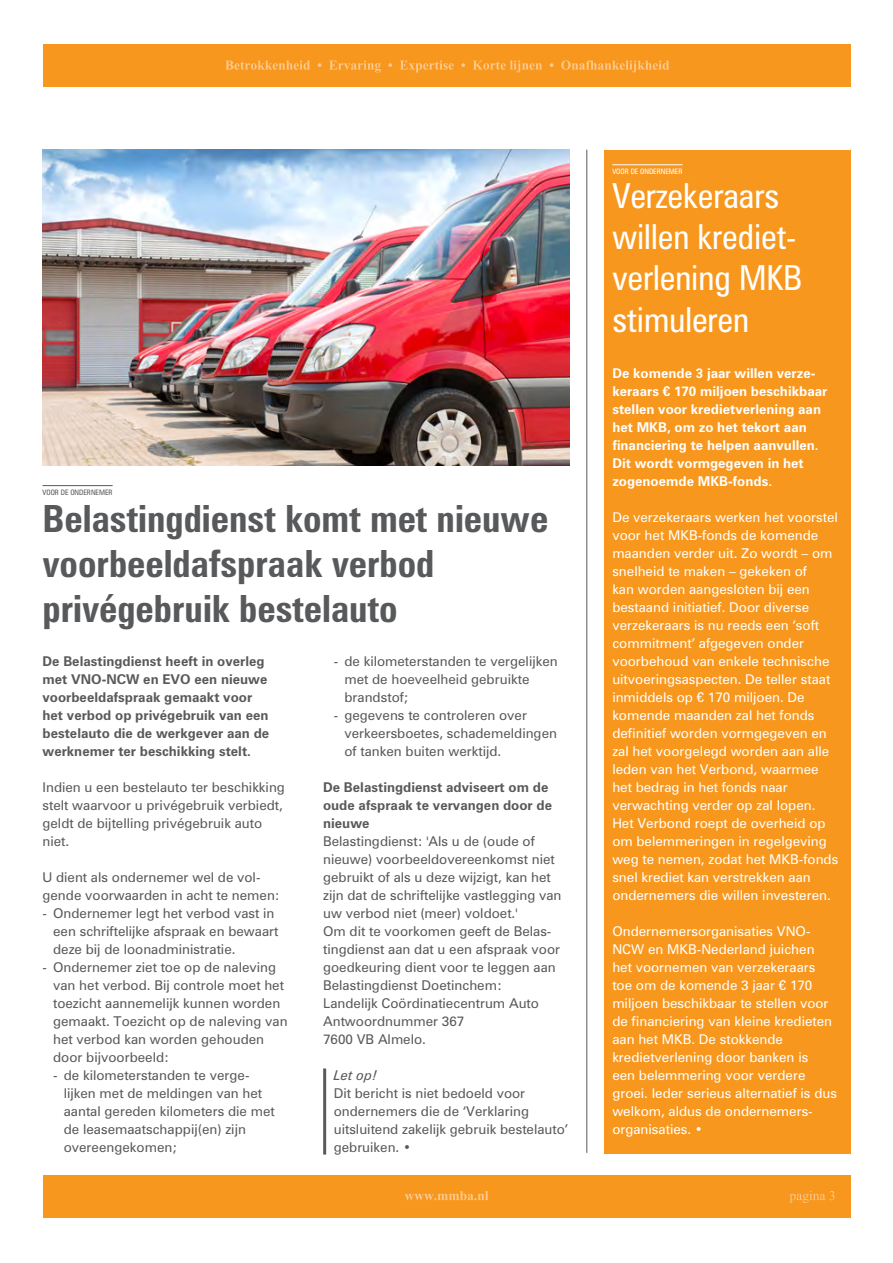
<style>
.page{position:relative;width:893px;height:1263px;background:#fff}
.page>*{position:absolute;margin:0;border:0;box-sizing:border-box;transform-origin:0 0}
.t1{font:700 condensed 37.5px/45px "Zurich BT";color:#58595b}
.t2{font:condensed 34.5px/41.4px "Zurich BT";color:#fff}
.t3{font:13.5px/18px "Zurich BT";color:#58595b}
.t4{font:13.5px/18px "Zurich BT";color:#fff}
.t5{font:700 13.5px/18px "Zurich BT";color:#58595b}
.t6{font:700 13.5px/18px "Zurich BT";color:#fff}
.t7{font:italic 13.5px "Zurich BT";color:#58595b}
.t8{font:condensed 7.5px "Zurich BT";color:#fff}
.t9{font:condensed 7.5px "Zurich BT";color:#58595b}
</style>
<div class="page">
<div style="left:43px;top:44px;width:807px;height:43px;background:#f8971d"></div>
<div style="left:43px;top:1175px;width:807px;height:43px;background:#f8971d"></div>
<svg style="left:225px;top:60px;width:444px;height:12px"></svg>
<svg style="left:405px;top:1191px;width:83px;height:9px"></svg>
<svg style="left:789px;top:1191px;width:45px;height:12px"></svg>
<img style="left:43px;top:150px;width:527px;height:315px">
<div style="left:604px;top:150px;width:246px;height:1003px;background:#f8971d"></div>
<hr style="left:586px;top:150px;width:1px;height:1003px;background:#58595b">
<hr style="left:612px;top:164px;width:70px;height:1px;background:#fff">
<hr style="left:43px;top:485px;width:70px;height:1px;background:#58595b">
<hr style="left:323px;top:1068px;width:3px;height:86px;background:#58595b">
<p class="t9" style="left:43px;top:487px;width:72px">voor de ondernemer</p>
<h1 class="t1" style="left:43px;top:496px;width:507px">Belastingdienst komt met nieuwe voorbeeldafspraak verbod privégebruik bestelauto</h1>
<p class="t5" style="left:43px;top:652px;width:228px">De Belastingdienst heeft in overleg met VNO-NCW en EVO een nieuwe voorbeeldafspraak gemaakt voor het verbod op privégebruik van een bestelauto die de werkgever aan de werknemer ter beschikking stelt.</p>
<p class="t3" style="left:43px;top:778px;width:244px">Indien u een bestelauto ter beschikking stelt waarvoor u privégebruik verbiedt, geldt de bijtelling privégebruik auto niet.</p>
<p class="t3" style="left:43px;top:868px;width:239px">U dient als ondernemer wel de vol&shy;gende voorwaarden in acht te nemen:</p>
<p class="t3" style="left:53px;top:904px;width:227px;text-indent:-11px">- Ondernemer legt het verbod vast in een schriftelijke afspraak en bewaart deze bij de loonadministratie.</p>
<p class="t3" style="left:53px;top:958px;width:236px;text-indent:-11px">- Ondernemer ziet toe op de naleving van het verbod. Bij controle moet het toezicht aannemelijk kunnen worden gemaakt. Toezicht op de naleving van het verbod kan worden gehouden door bijvoorbeeld:</p>
<p class="t3" style="left:64px;top:1066px;width:213px;text-indent:-11px">- de kilometerstanden te verge&shy;lijken met de meldingen van het aantal gereden kilometers die met de leasemaatschappij(en) zijn overeengekomen;</p>
<p class="t3" style="left:344px;top:652px;width:215px;text-indent:-11px">- de kilometerstanden te vergelijken met de hoeveelheid gebruikte brandstof;</p>
<p class="t3" style="left:344px;top:706px;width:214px;text-indent:-11px">- gegevens te controleren over verkeersboetes, schademeldingen of tanken buiten werktijd.</p>
<p class="t5" style="left:323px;top:778px;width:230px">De Belastingdienst adviseert om de oude afspraak te vervangen door de nieuwe</p>
<p class="t3" style="left:323px;top:832px;width:240px">Belastingdienst: 'Als u de (oude of nieuwe) voorbeeldovereenkomst niet gebruikt of als u deze wijzigt, kan het zijn dat de schriftelijke vastlegging van uw verbod niet (meer) voldoet.'<br>Om dit te voorkomen geeft de Belas&shy;tingdienst aan dat u een afspraak voor goedkeuring dient voor te leggen aan Belastingdienst Doetinchem:<br>Landelijk Coördinatiecentrum Auto Antwoordnummer 367<br>7600 VB Almelo.</p>
<p class="t7" style="left:334px;top:1067px;width:45px">Let op!</p>
<p class="t3" style="left:334px;top:1084px;width:236px">Dit bericht is niet bedoeld voor ondernemers die de ‘Verklaring uitsluitend zakelijk gebruik bestelauto’ gebruiken. •</p>
<p class="t8" style="left:612px;top:167px;width:72px">voor de ondernemer</p>
<h2 class="t2" style="left:612px;top:174px;width:192px">Verzekeraars willen krediet&shy;verlening MKB stimuleren</h2>
<p class="t6" style="left:612px;top:364px;width:217px">De komende 3 jaar willen verze&shy;keraars € 170 miljoen beschikbaar stellen voor kredietverlening aan het MKB, om zo het tekort aan financiering te helpen aanvullen.<br>Dit wordt vormgegeven in het zogenoemde MKB-fonds.</p>
<p class="t4" style="left:612px;top:508px;width:228px">De verzekeraars werken het voorstel voor het MKB-fonds de komende maanden verder uit. Zo wordt – om snelheid te maken – gekeken of<br>kan worden aangesloten bij een bestaand initiatief. Door diverse verzekeraars is nu reeds een ‘soft commitment’ afgegeven onder voorbehoud van enkele technische uitvoeringsaspecten. De teller staat inmiddels op € 170 miljoen. De komende maanden zal het fonds definitief worden vormgegeven en zal het voorgelegd worden aan alle leden van het Verbond, waarmee het bedrag in het fonds naar verwachting verder op zal lopen.<br>Het Verbond roept de overheid op om belemmeringen in regelgeving weg te nemen, zodat het MKB-fonds snel krediet kan verstrekken aan ondernemers die willen investeren.</p>
<p class="t4" style="left:612px;top:922px;width:226px">Ondernemersorganisaties VNO-<br>NCW en MKB-Nederland juichen het voornemen van verzekeraars toe om de komende 3 jaar € 170 miljoen beschikbaar te stellen voor de financiering van kleine kredieten aan het MKB. De stokkende kredietverlening door banken is<br>een belemmering voor verdere groei. Ieder serieus alternatief is dus welkom, aldus de ondernemers&shy;organisaties. •</p>
</div>
